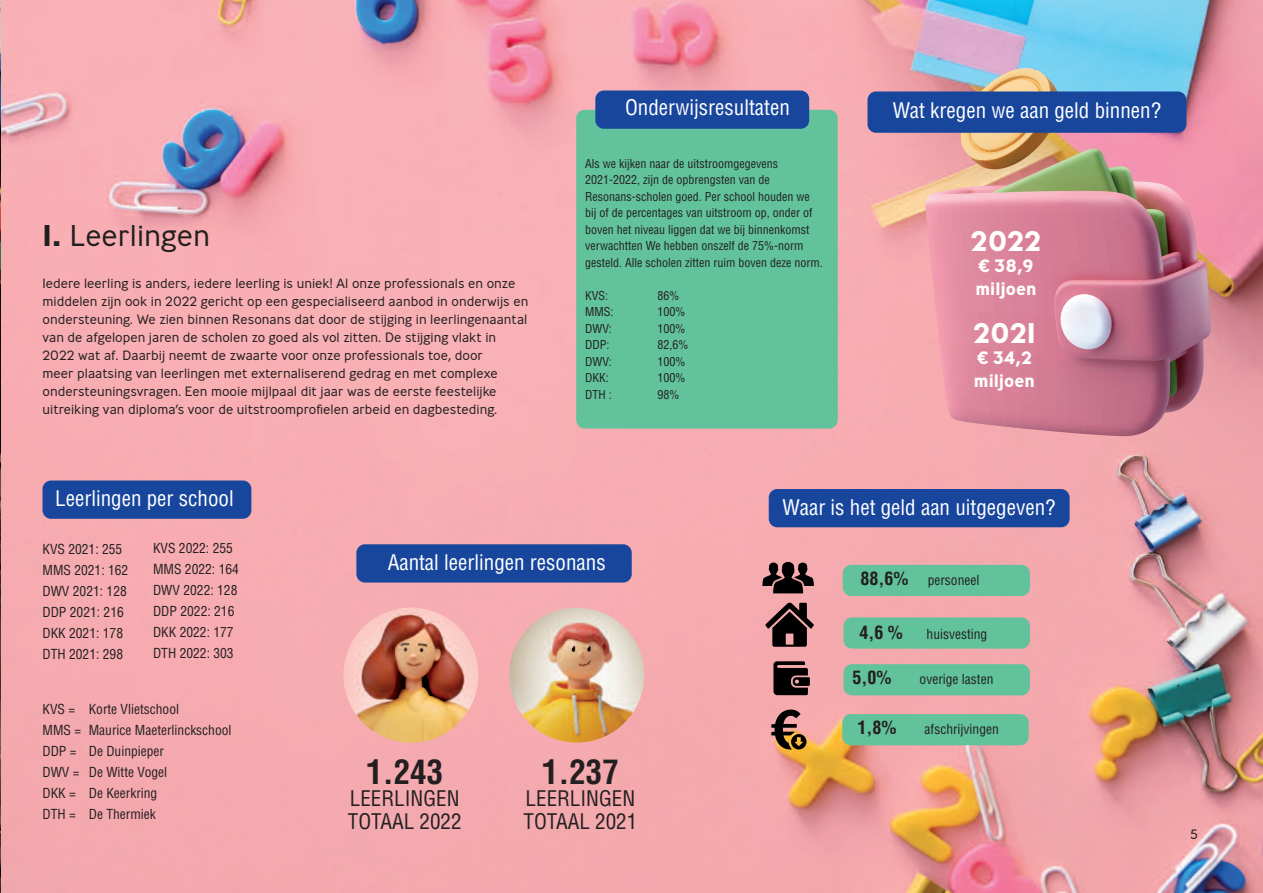
<style>
.page{position:relative;width:1263px;height:893px;background:#fff}
.page>*{position:absolute;margin:0;border:0;box-sizing:border-box;transform-origin:0 0}
.t1{font:700 condensed 33px "Helvetica";color:#231f20}
.t2{font:300 30px "Ministry";color:#231f20}
.t3{font:700 28.5px "Ministry";color:#fff}
.t4{font:condensed 21px "Helvetica";color:#fff}
.t5{font:condensed 21px/22.5px "Helvetica";color:#231f20}
.t6{font:700 18px/23.4px "Ministry";color:#fff}
.t7{font:700 condensed 18px "Helvetica";color:#231f20}
.t8{font:300 13.5px/18px "Ministry";color:#231f20}
.t9{font:condensed 13.5px/21px "Helvetica";color:#231f20}
.t10{font:condensed 12px/16.5px "Helvetica";color:#231f20}
.s1{font-weight:700}
.s2{font-weight:700;font-size:18px}
</style>
<div class="page">
<img style="left:0;top:0;width:1263px;height:893px">
<div style="left:843px;top:565px;width:187px;height:31px;background:#61c29c;border-radius:9px"></div>
<div style="left:843px;top:664px;width:187px;height:31px;background:#61c29c;border-radius:9px"></div>
<div style="left:842px;top:714px;width:187px;height:31px;background:#61c29c;border-radius:9px"></div>
<div style="left:843px;top:617px;width:187px;height:32px;background:#61c29c;border-radius:9px"></div>
<div style="left:356px;top:544px;width:276px;height:39px;background:#18469d;border-radius:9px"></div>
<div style="left:769px;top:489px;width:300px;height:38px;background:#18469d;border-radius:9px"></div>
<svg style="left:765px;top:603px;width:49px;height:44px;background:#654748"></svg>
<svg style="left:773px;top:661px;width:37px;height:34px"></svg>
<svg style="left:762px;top:562px;width:52px;height:31px;background:#5d4042"></svg>
<svg style="left:771px;top:709px;width:35px;height:40px"></svg>
<div style="left:43px;top:480px;width:208px;height:39px;background:#18469d;border-radius:9px"></div>
<svg style="left:925px;top:191px;width:245px;height:245px;background:#df8fa0"></svg>
<img style="left:961px;top:68px;width:250px;height:335px">
<div style="left:867px;top:91px;width:319px;height:42px;background:#18469d;border-radius:9px"></div>
<img style="left:343px;top:608px;width:135px;height:135px;border-radius:50%">
<img style="left:509px;top:608px;width:135px;height:135px;border-radius:50%">
<div style="left:576px;top:110px;width:262px;height:319px;background:#61c29c;border-radius:9px"></div>
<div style="left:595px;top:91px;width:214px;height:38px;background:#18469d;border-radius:9px"></div>
<h2 class="t2" style="left:43px;top:224px;width:169px"><span class="s1">1.</span> Leerlingen</h2>
<p class="t8" style="left:43px;top:275px;width:487px">Iedere leerling is anders, iedere leerling is uniek! Al onze professionals en onze middelen zijn ook in 2022 gericht op een gespecialiseerd aanbod in onderwijs en ondersteuning. We zien binnen Resonans dat door de stijging in leerlingenaantal van de afgelopen jaren de scholen zo goed als vol zitten. De stijging vlakt in 2022 wat af. Daarbij neemt de zwaarte voor onze professionals toe, door<br>meer plaatsing van leerlingen met externaliserend gedrag en met complexe ondersteuningsvragen. Een mooie mijlpaal dit jaar was de eerste feestelijke uitreiking van diploma’s voor de uitstroomprofielen arbeid en dagbesteding.</p>
<h3 class="t4" style="left:55px;top:487px;width:180px">Leerlingen per school</h3>
<h3 class="t4" style="left:625px;top:96px;width:166px">Onderwijsresultaten</h3>
<p class="t10" style="left:585px;top:155px;width:239px">Als we kijken naar de uitstroomgegevens 2021-2022, zijn de opbrengsten van de Resonans-scholen goed. Per school houden we bij of de percentages van uitstroom op, onder of boven het niveau liggen dat we bij binnenkomst verwachtten We hebben onszelf de 75%-norm gesteld. Alle scholen zitten ruim boven deze norm.</p>
<p class="t10" style="left:585px;top:287px;width:24px">KVS:</p>
<p class="t10" style="left:657px;top:287px;width:23px">86%</p>
<p class="t10" style="left:585px;top:304px;width:30px">MMS:</p>
<p class="t10" style="left:657px;top:304px;width:29px">100%</p>
<p class="t10" style="left:585px;top:320px;width:28px">DWV:</p>
<p class="t10" style="left:657px;top:320px;width:29px">100%</p>
<p class="t10" style="left:585px;top:337px;width:26px">DDP:</p>
<p class="t10" style="left:657px;top:337px;width:32px">82,6%</p>
<p class="t10" style="left:585px;top:353px;width:28px">DWV:</p>
<p class="t10" style="left:657px;top:353px;width:29px">100%</p>
<p class="t10" style="left:585px;top:370px;width:25px">DKK:</p>
<p class="t10" style="left:657px;top:370px;width:29px">100%</p>
<p class="t10" style="left:585px;top:386px;width:28px">DTH :</p>
<p class="t10" style="left:657px;top:386px;width:23px">98%</p>
<h3 class="t4" style="left:893px;top:98px;width:270px">Wat kregen we aan geld binnen?</h3>
<h3 class="t3" style="left:970px;top:230px;width:72px">2022</h3>
<h3 class="t6" style="left:975px;top:255px;width:63px">€ 38,9 miljoen</h3>
<h3 class="t3" style="left:973px;top:321px;width:64px">2021</h3>
<h3 class="t6" style="left:974px;top:347px;width:63px">€ 34,2 miljoen</h3>
<h3 class="t4" style="left:783px;top:496px;width:275px">Waar is het geld aan uitgegeven?</h3>
<p class="t9" style="left:43px;top:538px;width:87px">KVS 2021: 255<br>MMS 2021: 162<br>DWV 2021: 128<br>DDP 2021: 216<br>DKK 2021: 178<br>DTH 2021: 298</p>
<p class="t9" style="left:153px;top:538px;width:87px">KVS 2022: 255<br>MMS 2022: 164<br>DWV 2022: 128<br>DDP 2022: 216<br>DKK 2022: 177<br>DTH 2022: 303</p>
<p class="t9" style="left:43px;top:699px;width:191px">KVS = Korte Vlietschool<br>MMS = Maurice Maeterlinckschool<br>DDP = De Duinpieper<br>DWV = De Witte Vogel<br>DKK = De Keerkring<br>DTH = De Thermiek</p>
<h3 class="t4" style="left:388px;top:550px;width:219px">Aantal leerlingen resonans</h3>
<h1 class="t1" style="left:366px;top:753px;width:78px">1.243</h1>
<h3 class="t5" style="left:348px;top:788px;width:115px">LEERLINGEN<br>TOTAAL 2022</h3>
<h1 class="t1" style="left:542px;top:753px;width:78px">1.237</h1>
<h3 class="t5" style="left:524px;top:788px;width:115px">LEERLINGEN<br>TOTAAL 2021</h3>
<p class="t9" style="left:860px;top:570px;width:120px"><span class="s2">88,6%</span> personeel</p>
<h3 class="t7" style="left:859px;top:622px;width:45px">4,6 %</h3>
<p class="t9" style="left:927px;top:624px;width:62px">huisvesting</p>
<h3 class="t7" style="left:852px;top:667px;width:40px">5,0%</h3>
<p class="t9" style="left:920px;top:669px;width:75px">overige lasten</p>
<h3 class="t7" style="left:857px;top:717px;width:40px">1,8%</h3>
<p class="t9" style="left:925px;top:719px;width:76px">afschrijvingen</p>
<p class="t8" style="left:1190px;top:827px;width:9px">5</p>
</div>
